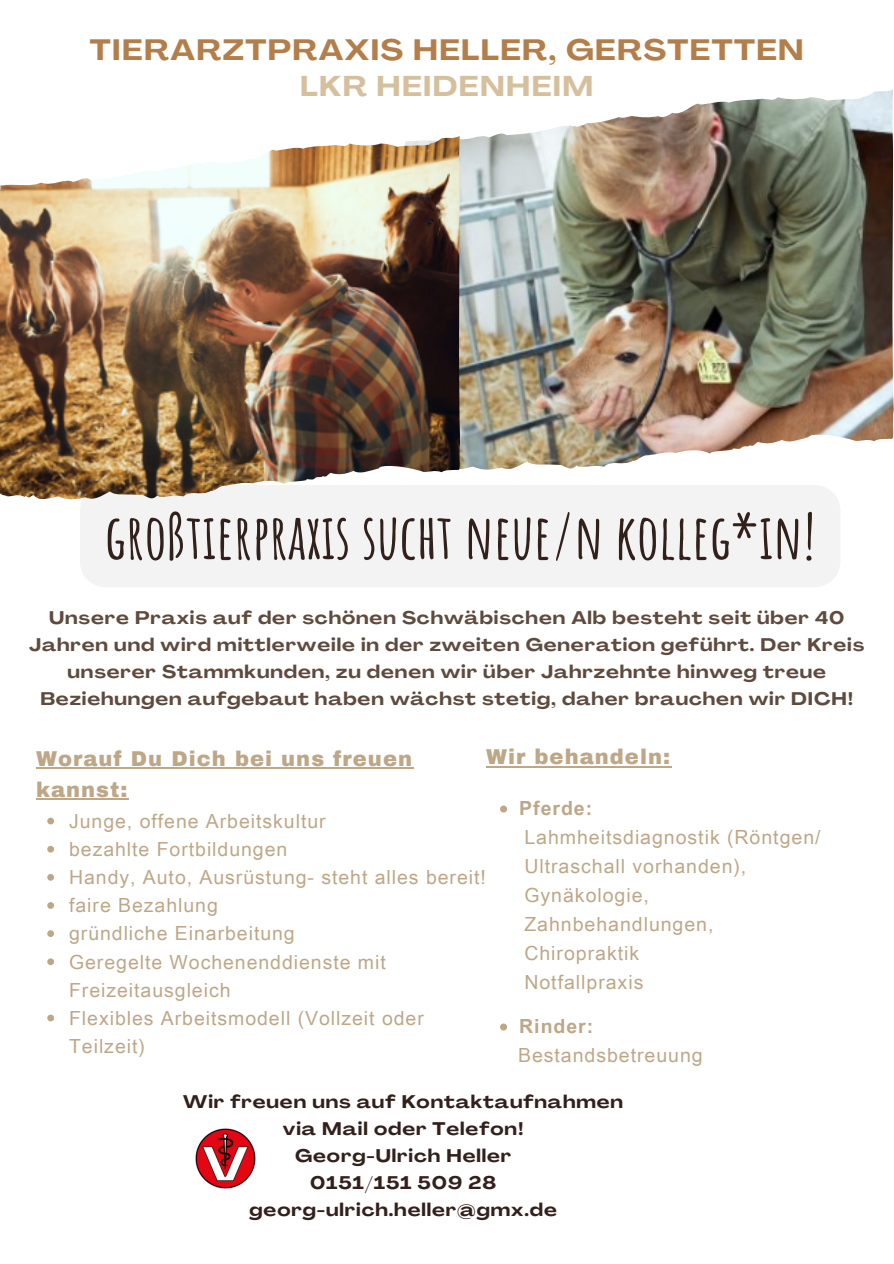
<style>
.page{position:relative;width:894px;height:1264px;background:#fff}
.page>*{position:absolute;margin:0;border:0;box-sizing:border-box;transform-origin:0 0}
.t1{font:700 61.8px "Amatic SC";color:#32201c}
.t2{font:700 expanded 29.1px "Agrandir";letter-spacing:.05em;color:#b37e49}
.t3{font:700 expanded 28.2px "Agrandir";letter-spacing:.05em;color:#d6bf9d}
.t4{font:900 21px/31.5px "Archivo";letter-spacing:.05em;color:#bea787}
.t5{font:19.5px/29px "Arial Unicode MS";letter-spacing:.05em;color:#bea787}
.t6{font:700 19.5px "Arial Unicode MS";letter-spacing:.05em;color:#bea787}
.t7{font:700 expanded 18px/27px "Agrandir";letter-spacing:.05em;color:#5f4a3e;text-align:center}
.t8{font:700 expanded 18px/27px "Agrandir";letter-spacing:.05em;color:#32201c;text-align:center}
</style>
<div class="page">
<div style="left:80px;top:485px;width:760px;height:102px;background:#f2f3f2"></div>
<img style="left:460px;top:89px;width:433px;height:380px">
<img style="left:0;top:136px;width:460px;height:363px">
<img style="left:196px;top:1128px;width:59px;height:59px">
<hr style="left:36px;top:767px;width:377px;height:1px;background:#bea787">
<hr style="left:36px;top:798px;width:93px;height:1px;background:#bea787">
<svg style="left:47px;top:817px;width:7px;height:7px"></svg>
<svg style="left:47px;top:845px;width:7px;height:7px"></svg>
<svg style="left:47px;top:874px;width:7px;height:6px"></svg>
<svg style="left:47px;top:902px;width:7px;height:6px"></svg>
<svg style="left:47px;top:930px;width:7px;height:7px"></svg>
<svg style="left:47px;top:958px;width:7px;height:7px"></svg>
<svg style="left:47px;top:1014px;width:7px;height:7px"></svg>
<hr style="left:486px;top:766px;width:185px;height:2px;background:#bea787">
<svg style="left:500px;top:805px;width:7px;height:7px"></svg>
<svg style="left:500px;top:1023px;width:7px;height:7px"></svg>
<h1 class="t2" style="left:90px;top:38px;width:715px">TIERARZTPRAXIS HELLER, GERSTETTEN</h1>
<p class="t3" style="left:300px;top:75px;width:294px">LKR HEIDENHEIM</p>
<h2 class="t1" style="left:105px;top:496px;width:712px">GROßTIERPRAXIS SUCHT NEUE/N KOLLEG*IN!</h2>
<h3 class="t7" style="left:29px;top:606px;width:836px">Unsere Praxis auf der schönen Schwäbischen Alb besteht seit über 40<br>Jahren und wird mittlerweile in der zweiten Generation geführt. Der Kreis unserer Stammkunden, zu denen wir über Jahrzehnte hinweg treue Beziehungen aufgebaut haben wächst stetig, daher brauchen wir DICH!</h3>
<p class="t4" style="left:486px;top:741px;width:185px">Wir behandeln:</p>
<h3 class="t6" style="left:519px;top:794px;width:74px">Pferde:</h3>
<p class="t5" style="left:524px;top:821px;width:297px">Lahmheitsdiagnostik (Röntgen/<br>Ultraschall vorhanden),<br>Gynäkologie,<br>Zahnbehandlungen,<br>Chiropraktik<br>Notfallpraxis</p>
<h3 class="t6" style="left:519px;top:1012px;width:76px">Rinder:</h3>
<p class="t5" style="left:518px;top:1039px;width:186px">Bestandsbetreuung</p>
<p class="t8" style="left:183px;top:1090px;width:441px">Wir freuen uns auf Kontaktaufnahmen via Mail oder Telefon!</p>
<p class="t8" style="left:295px;top:1144px;width:218px">Georg-Ulrich Heller</p>
<p class="t8" style="left:310px;top:1171px;width:187px">0151/151 509 28</p>
<p class="t8" style="left:249px;top:1198px;width:309px">georg-ulrich.heller@gmx.de</p>
<p class="t4" style="left:36px;top:743px;width:377px">Worauf Du Dich bei uns freuen kannst:</p>
<p class="t5" style="left:69px;top:805px;width:258px">Junge, offene Arbeitskultur</p>
<p class="t5" style="left:69px;top:833px;width:220px">bezahlte Fortbildungen</p>
<p class="t5" style="left:69px;top:861px;width:418px">Handy, Auto, Ausrüstung- steht alles bereit!</p>
<p class="t5" style="left:69px;top:890px;width:150px">faire Bezahlung</p>
<p class="t5" style="left:69px;top:918px;width:227px">gründliche Einarbeitung</p>
<p class="t5" style="left:69px;top:946px;width:318px;line-height:28.2px">Geregelte Wochenenddienste mit<br>Freizeitausgleich</p>
<h3 class="t5" style="left:69px;top:1002px;width:356px;line-height:28.2px">Flexibles Arbeitsmodell (Vollzeit oder<br>Teilzeit)</h3>
</div>
